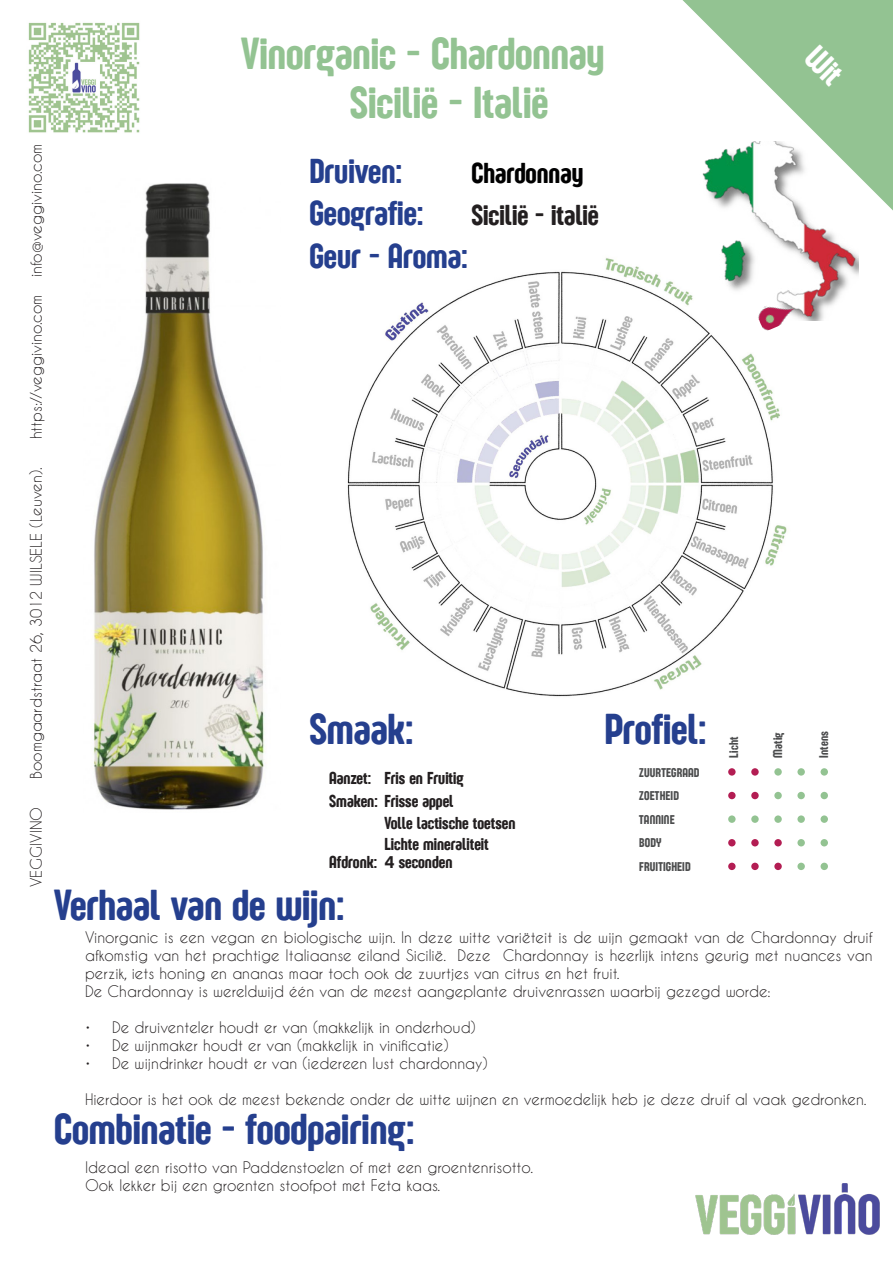
<style>
.page{position:relative;width:893px;height:1263px;background:#fff}
.page>*{position:absolute;margin:0;border:0;box-sizing:border-box;transform-origin:0 0}
.t1{font:46.5px "Sugo Pro Display Trial";color:#93c392}
.t2{font:45px "Sugo Pro Display Trial";color:#253f8e}
.t3{font:36px "Sugo Pro Display Trial";color:#253f8e}
.t4{font:30px "Sugo Pro Display Trial";color:#231f20}
.t5{font:30px "Sugo Pro Display Trial";color:#000001}
.t6{font:18px "Sugo Pro Display Trial";color:#231f20}
.t7{font:15px/18px "Caviar Dreams";color:#231f20;text-align:justify}
.t8{font:13.2px "Sugo Pro Display Trial";letter-spacing:.01em;color:#4b4c4d}
.s1{font-family:"Acumin Variable Concept"}
</style>
<div class="page">
<img style="left:347px;top:258px;width:440px;height:439px">
<img style="left:695px;top:1183px;width:185px;height:52px">
<div style="left:728px;top:768px;width:8px;height:8px;background:#b31d53;border-radius:50%"></div>
<div style="left:728px;top:792px;width:8px;height:7px;background:#b31d53;border-radius:50%"></div>
<div style="left:728px;top:815px;width:8px;height:8px;background:#93c392;border-radius:50%"></div>
<div style="left:728px;top:863px;width:8px;height:7px;background:#b31d53;border-radius:50%"></div>
<div style="left:728px;top:839px;width:8px;height:7px;background:#b31d53;border-radius:50%"></div>
<div style="left:751px;top:768px;width:8px;height:8px;background:#b31d53;border-radius:50%"></div>
<div style="left:774px;top:768px;width:8px;height:8px;background:#93c392;border-radius:50%"></div>
<div style="left:751px;top:792px;width:8px;height:7px;background:#b31d53;border-radius:50%"></div>
<div style="left:774px;top:792px;width:8px;height:7px;background:#93c392;border-radius:50%"></div>
<div style="left:751px;top:815px;width:8px;height:8px;background:#93c392;border-radius:50%"></div>
<div style="left:751px;top:839px;width:8px;height:7px;background:#b31d53;border-radius:50%"></div>
<div style="left:751px;top:863px;width:8px;height:7px;background:#b31d53;border-radius:50%"></div>
<div style="left:774px;top:863px;width:8px;height:7px;background:#b31d53;border-radius:50%"></div>
<div style="left:797px;top:863px;width:8px;height:7px;background:#93c392;border-radius:50%"></div>
<div style="left:820px;top:863px;width:8px;height:7px;background:#93c392;border-radius:50%"></div>
<div style="left:774px;top:815px;width:8px;height:8px;background:#93c392;border-radius:50%"></div>
<div style="left:774px;top:839px;width:8px;height:7px;background:#b31d53;border-radius:50%"></div>
<div style="left:797px;top:768px;width:8px;height:8px;background:#93c392;border-radius:50%"></div>
<div style="left:797px;top:792px;width:8px;height:7px;background:#93c392;border-radius:50%"></div>
<div style="left:797px;top:815px;width:8px;height:8px;background:#93c392;border-radius:50%"></div>
<div style="left:797px;top:839px;width:8px;height:7px;background:#93c392;border-radius:50%"></div>
<div style="left:820px;top:768px;width:8px;height:8px;background:#93c392;border-radius:50%"></div>
<div style="left:820px;top:792px;width:8px;height:7px;background:#93c392;border-radius:50%"></div>
<div style="left:820px;top:815px;width:8px;height:8px;background:#93c392;border-radius:50%"></div>
<div style="left:820px;top:839px;width:8px;height:7px;background:#93c392;border-radius:50%"></div>
<img style="left:28px;top:22px;width:112px;height:111px">
<img style="left:93px;top:183px;width:172px;height:627px">
<img style="left:695px;top:212px;width:163px;height:109px">
<img style="left:757px;top:295px;width:39px;height:37px">
<svg style="left:682px;top:0;width:211px;height:212px"></svg>
<p class="t7" style="left:27px;top:439px;width:297px;rotate:-90deg">https://veggivino.com info@veggivino.com</p>
<p class="t1" style="left:241px;top:27px;width:365px">Vinorganic - Chardonnay</p>
<p class="t1" style="left:350px;top:76px;width:200px">Sicilië - Italië</p>
<p class="t3" style="left:309px;top:150px;width:95px">Druiven:</p>
<p class="t5" style="left:471px;top:156px;width:113px">Chardonnay</p>
<p class="t3" style="left:309px;top:193px;width:116px">Geografie:</p>
<p class="t4" style="left:471px;top:198px;width:129px">Sicilië - italië</p>
<p class="t3" style="left:309px;top:236px;width:160px">Geur - Aroma:</p>
<p class="t7" style="left:27px;top:779px;width:313px;rotate:-90deg">Boomgaardstraat 26, 3012 WILSELE (Leuven).</p>
<p class="t7" style="left:27px;top:887px;width:82px;rotate:-90deg">VEGGIVINO</p>
<p class="t2" style="left:309px;top:703px;width:106px">Smaak:</p>
<p class="t2" style="left:604px;top:703px;width:104px">Profiel:</p>
<p class="t6" style="left:329px;top:768px;width:43px">Aanzet:</p>
<p class="t6" style="left:329px;top:791px;width:126px">Smaken: Frisse appel</p>
<p class="t6" style="left:384px;top:768px;width:81px">Fris en Fruitig</p>
<p class="t6" style="left:384px;top:812px;width:133px">Volle lactische toetsen</p>
<p class="t6" style="left:384px;top:834px;width:106px">Lichte mineraliteit</p>
<p class="t6" style="left:329px;top:852px;width:125px">Afdronk: <span class="s1">4</span> seconden</p>
<p class="t8" style="left:639px;top:765px;width:62px">ZUURTEGRAAD</p>
<p class="t8" style="left:639px;top:812px;width:37px">TANNINE</p>
<p class="t8" style="left:639px;top:859px;width:53px">FRUITIGHEID</p>
<p class="t8" style="left:639px;top:788px;width:41px">ZOETHEID</p>
<p class="t8" style="left:639px;top:835px;width:24px">BODY</p>
<p class="t8" style="left:726px;top:758px;width:23px;rotate:-90deg">Licht</p>
<p class="t8" style="left:770px;top:758px;width:27px;rotate:-90deg">Matig</p>
<p class="t8" style="left:816px;top:758px;width:28px;rotate:-90deg">Intens</p>
<p class="t2" style="left:54px;top:879px;width:292px">Verhaal van de wijn:</p>
<p class="t7" style="left:85px;top:928px;width:789px">Vinorganic is een vegan en biologische wijn. In deze witte variëteit is de wijn gemaakt van de Chardonnay druif afkomstig van het prachtige Italiaanse eiland Sicilië. Deze Chardonnay is heerlijk intens geurig met nuances van perzik, iets honing en ananas maar toch ook de zuurtjes van citrus en het fruit.</p>
<p class="t7" style="left:85px;top:982px;width:687px">De Chardonnay is wereldwijd één van de meest aangeplante druivenrassen waarbij gezegd worde:</p>
<p class="t7" style="left:85px;top:1018px;width:392px">• De druiventeler houdt er van (makkelijk in onderhoud)</p>
<p class="t7" style="left:85px;top:1036px;width:365px">• De wijnmaker houdt er van (makkelijk in vinificatie)</p>
<p class="t7" style="left:85px;top:1054px;width:404px">• De wijndrinker houdt er van (iedereen lust chardonnay)</p>
<p class="t7" style="left:85px;top:1090px;width:783px">Hierdoor is het ook de meest bekende onder de witte wijnen en vermoedelijk heb je deze druif al vaak gedronken.</p>
<p class="t2" style="left:54px;top:1104px;width:362px">Combinatie - foodpairing:</p>
<p class="t7" style="left:85px;top:1158px;width:450px">Ideaal een risotto van Paddenstoelen of met een groentenrisotto.</p>
<p class="t7" style="left:85px;top:1176px;width:357px">Ook lekker bij een groenten stoofpot met Feta kaas.</p>
</div>
